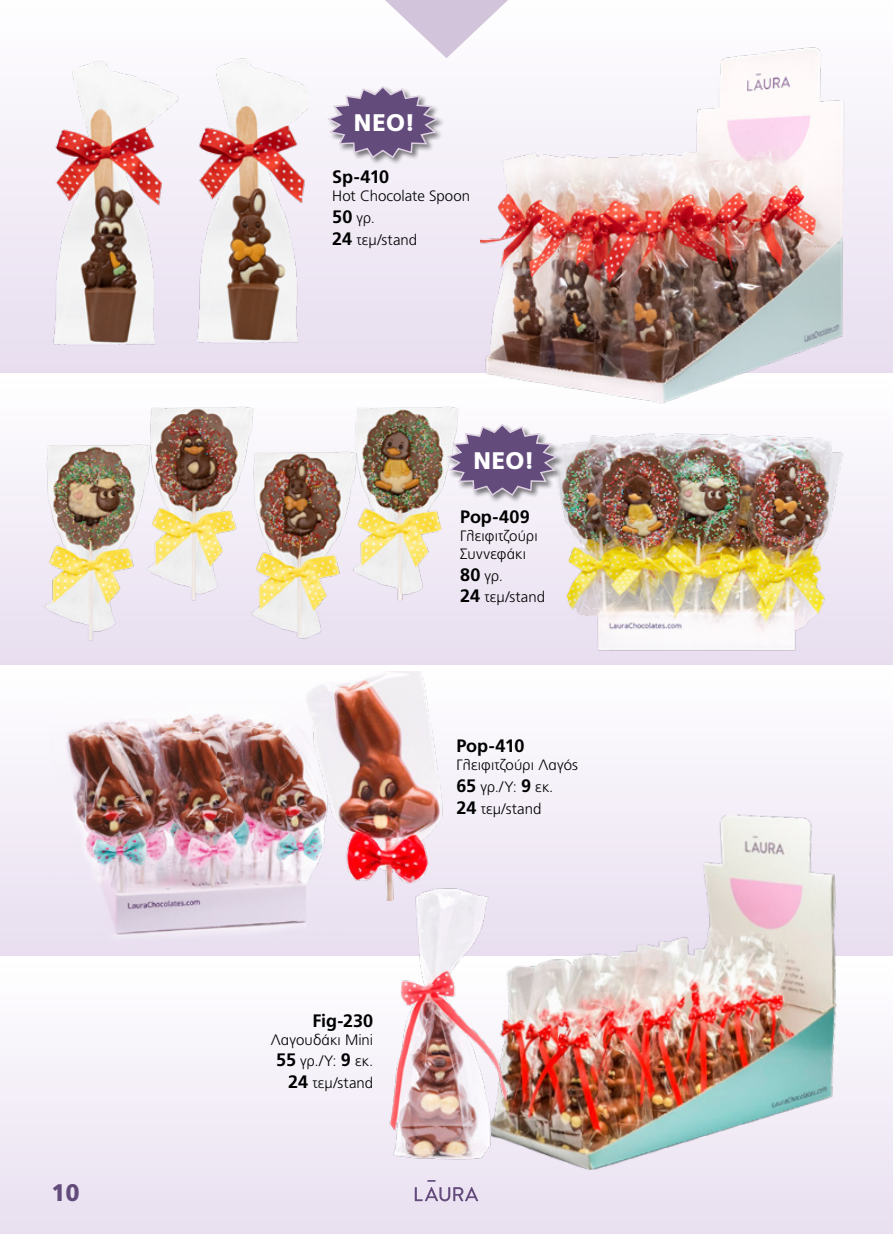
<style>
.page{position:relative;width:893px;height:1234px;background:#fff}
.page>*{position:absolute;margin:0;border:0;box-sizing:border-box;transform-origin:0 0}
.t1{font:900 24px "PF Catalog";letter-spacing:-.01em;color:#fff}
.t2{font:900 24px "PF Catalog";color:#634b7b}
.t3{font:700 18px "PF Catalog";letter-spacing:-.005em;color:#000}
.t4{font:300 15px/21.6px "PF Catalog";letter-spacing:.01em;color:#000}
.s1{font-weight:700;font-size:18px}
</style>
<div class="page">
<div style="left:0;top:0;width:893px;height:373px;background:linear-gradient(to bottom,#fefeff,#e7ddef)"></div>
<div style="left:0;top:373px;width:893px;height:292px;background:linear-gradient(to bottom,#fff,#e8deef)"></div>
<div style="left:0;top:665px;width:893px;height:292px;background:linear-gradient(to bottom,#fff,#e8deef)"></div>
<div style="left:0;top:956px;width:893px;height:277px;background:linear-gradient(to bottom,#fff,#e8dff0)"></div>
<svg style="left:415px;top:1179px;width:63px;height:21px"></svg>
<svg style="left:371px;top:0;width:151px;height:58px"></svg>
<img style="left:51px;top:54px;width:129px;height:295px">
<img style="left:480px;top:37px;width:371px;height:373px">
<img style="left:197px;top:54px;width:110px;height:294px">
<img style="left:142px;top:398px;width:115px;height:206px">
<img style="left:44px;top:436px;width:107px;height:206px">
<img style="left:543px;top:423px;width:312px;height:236px">
<img style="left:350px;top:404px;width:115px;height:200px">
<img style="left:249px;top:442px;width:110px;height:200px">
<img style="left:51px;top:691px;width:297px;height:265px">
<img style="left:283px;top:671px;width:200px;height:229px">
<img style="left:475px;top:809px;width:374px;height:365px">
<img style="left:383px;top:885px;width:131px;height:285px">
<div style="left:326px;top:85px;width:119px;height:80px;background:#000;opacity:.5"></div>
<svg style="left:325px;top:85px;width:115px;height:74px"></svg>
<div style="left:446px;top:422px;width:119px;height:81px;background:#000;opacity:.5"></div>
<svg style="left:445px;top:422px;width:115px;height:75px"></svg>
<h1 class="t2" style="left:51px;top:1178px;width:30px">10</h1>
<h1 class="t1" style="left:354px;top:109px;width:63px">ΝΕΟ!</h1>
<p class="t3" style="left:332px;top:166px;width:59px">Sp-410</p>
<p class="t4" style="left:332px;top:186px;width:139px">Hot Chocolate Spoon<br><span class="s1">50</span> γρ.<br><span class="s1">24</span> τεμ/stand</p>
<h1 class="t1" style="left:473px;top:446px;width:63px">ΝΕΟ!</h1>
<p class="t3" style="left:460px;top:506px;width:71px">Pop-409</p>
<p class="t4" style="left:460px;top:527px;width:79px;line-height:18px">Γλειφιτζούρι<br>Συννεφάκι</p>
<p class="t4" style="left:460px;top:564px;width:86px"><span class="s1">80</span> γρ.<br><span class="s1">24</span> τεμ/stand</p>
<p class="t3" style="left:312px;top:1009px;width:62px">Fig-230</p>
<p class="t4" style="left:271px;top:1028px;width:104px;text-align:right">Λαγουδάκι Mini<br><span class="s1">55</span> γρ./Υ: <span class="s1">9</span> εκ.<br><span class="s1">24</span> τεμ/stand</p>
<p class="t3" style="left:456px;top:735px;width:69px">Pop-410</p>
<p class="t4" style="left:456px;top:754px;width:123px">Γλειφιτζούρι Λαγός<br><span class="s1">65</span> γρ./Υ: <span class="s1">9</span> εκ.<br><span class="s1">24</span> τεμ/stand</p>
</div>
